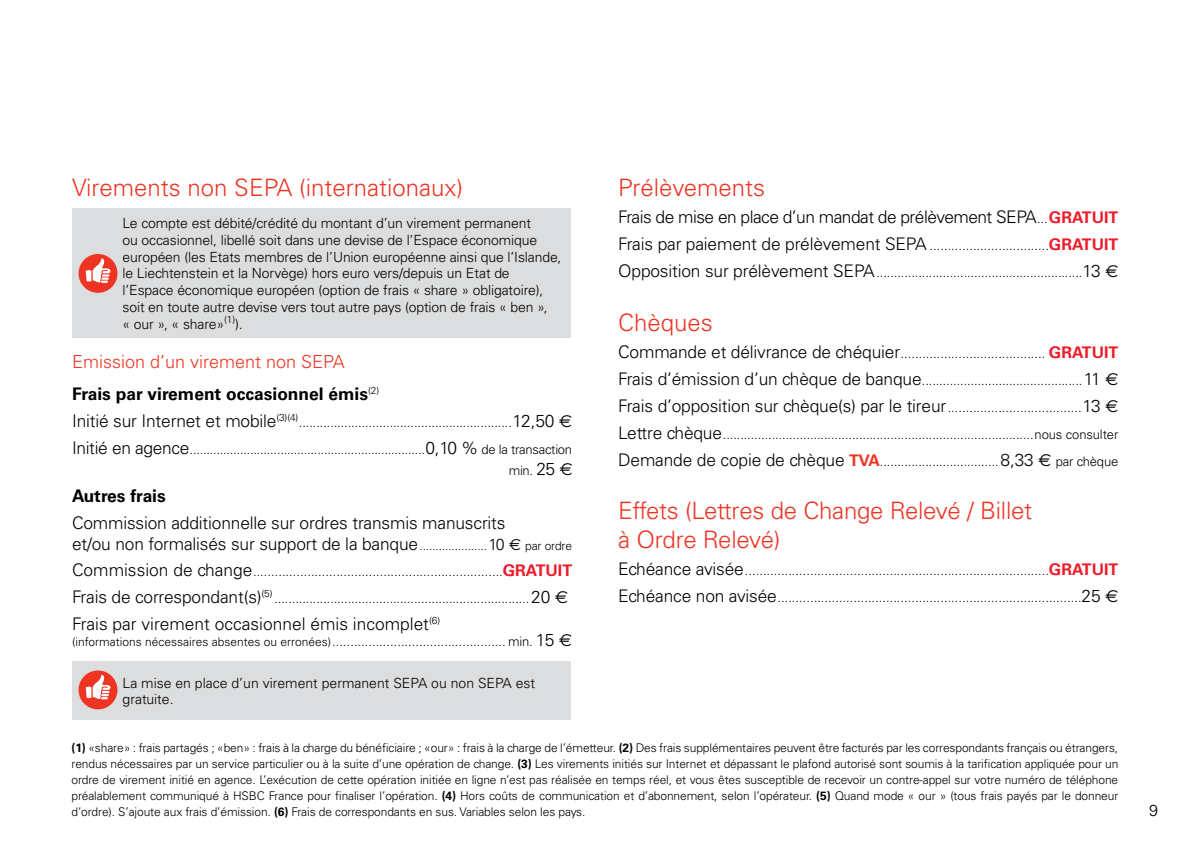
<style>
.page{position:relative;width:1191px;height:842px;background:#fff}
.page>*{position:absolute;margin:0;border:0;box-sizing:border-box;transform-origin:0 0}
.t1{font:300 24px/28.8px "Univers";letter-spacing:-.01em;color:#ee3524}
.t2{font:300 18px "Univers";color:#ee3524}
.t3{font:300 17.4px/20.8px "Univers";letter-spacing:-.01em;color:#000}
.t4{font:300 17.4px/27px "Univers";letter-spacing:-.03em;color:#000}
.t5{font:700 17.4px "Univers";color:#000}
.t6{font:300 16px "Univers";color:#000}
.t7{font:300 14px/16.8px "Univers";letter-spacing:-.01em;color:#000}
.t8{font:300 13px/27px "Univers";letter-spacing:-.015em;color:#000}
.t9{font:300 12px/16px "Univers";letter-spacing:-.01em;color:#000;text-align:justify}
.s1{font-size:17.4px}
.s2{font-family:"Euro Sans";font-weight:400;font-size:17.4px}
.s3{font-size:12px}
.s4{font-size:16px}
.s5{font-family:"Euro Sans";font-weight:400;font-size:16px}
.s6{font-weight:700;font-size:16px;color:#ed1c2a}
.s7{font-size:13px}
.s8{font-family:"Euro Sans";font-weight:400}
.s9{font-weight:700;font-size:16px;color:#ee3524}
.s10{font-weight:700}
</style>
<div class="page">
<div style="left:72px;top:208px;width:499px;height:129px;background:#dcddde"></div>
<div style="left:72px;top:661px;width:499px;height:59px;background:#dcddde"></div>
<div style="left:79px;top:254px;width:38px;height:39px;background:#ee3524;border-radius:50%"></div>
<svg style="left:86px;top:258px;width:24px;height:25px"></svg>
<div style="left:79px;top:670px;width:38px;height:39px;background:#ee3524;border-radius:50%"></div>
<svg style="left:86px;top:674px;width:24px;height:26px"></svg>
<h1 class="t1" style="left:72px;top:174px;width:393px">Virements non SEPA (internationaux)</h1>
<p class="t7" style="left:123px;top:215px;width:440px">Le compte est débité/crédité du montant d’un virement permanent<br>ou occasionnel, libellé soit dans une devise de l’Espace économique européen (les Etats membres de l’Union européenne ainsi que l’Islande, le Liechtenstein et la Norvège) hors euro vers/depuis un Etat de l’Espace économique européen (option de frais « share » obligatoire), soit en toute autre devise vers tout autre pays (option de frais « ben »,<br>« our », « share»<sup>(1)</sup>).</p>
<h2 class="t2" style="left:72px;top:351px;width:274px">Emission d’un virement non SEPA</h2>
<h3 class="t5" style="left:72px;top:384px;width:309px">Frais par virement occasionnel émis<sup>(2)</sup></h3>
<p class="t8" style="left:72px;top:409px;width:502px"><span class="s1">Initié sur Internet et mobile</span><sup>(3)(4)</sup>.............................................................<span class="s1">12,50</span> <span class="s2">€<br></span><span class="s1">Initié en agence</span>......................................................................<span class="s1">0,10 %</span> de la transaction</p>
<p class="t8" style="left:509px;top:457px;width:66px">min. <span class="s1">25</span> <span class="s2">€</span></p>
<h3 class="t5" style="left:72px;top:485px;width:95px">Autres frais</h3>
<h3 class="t3" style="left:72px;top:512px;width:502px">Commission additionnelle sur ordres transmis manuscrits<br>et/ou non formalisés sur support de la banque<span class="s3">.....................</span><span class="s4">10</span> <span class="s5">€</span> <span class="s3">par ordre</span></h3>
<p class="t8" style="left:72px;top:558px;width:501px"><span class="s1">Commission de change</span>.....................................................................<span class="s6">GRATUIT<br></span><span class="s1">Frais de correspondant(s)</span><sup>(5)</sup> .........................................................................<span class="s1">20</span> <span class="s2">€</span></p>
<h3 class="t3" style="left:72px;top:613px;width:370px">Frais par virement occasionnel émis incomplet<sup>(6)</sup></h3>
<p class="t8" style="left:72px;top:628px;width:501px"><span class="s3">(informations nécessaires absentes ou erronées)</span>................................................ min. <span class="s1">15</span> <span class="s2">€</span></p>
<p class="t7" style="left:123px;top:674px;width:414px">La mise en place d’un virement permanent SEPA ou non SEPA est gratuite.</p>
<h1 class="t1" style="left:618px;top:174px;width:149px">Prélèvements</h1>
<h3 class="t4" style="left:618px;top:204px;width:501px">Frais de mise en place d’un mandat de prélèvement SEPA<span class="s7">...</span><span class="s6">GRATUIT<br></span>Frais par paiement de prélèvement SEPA <span class="s7">.................................</span><span class="s6">GRATUIT</span></h3>
<p class="t8" style="left:618px;top:259px;width:501px"><span class="s1">Opposition sur prélèvement SEPA</span>...........................................................<span class="s1">13</span> <span class="s2">€</span></p>
<h1 class="t1" style="left:618px;top:308px;width:96px">Chèques</h1>
<p class="t8" style="left:618px;top:340px;width:501px"><span class="s1">Commande et délivrance de chéquier</span>........................................ <span class="s6">GRATUIT<br></span><span class="s1">Frais d’émission d’un chèque de banque</span>..............................................<span class="s1">11</span> <span class="s2">€</span></p>
<h3 class="t3" style="left:618px;top:395px;width:501px">Frais d’opposition sur chèque(s) par le tireur<span class="s7">.....................................</span>13 <span class="s8">€</span></h3>
<p class="t8" style="left:618px;top:421px;width:502px"><span class="s1">Lettre chèque</span>.........................................................................................nous consulter<br><span class="s1">Demande de copie de chèque</span> <span class="s9">TVA</span>..................................<span class="s1">8,33</span> <span class="s2">€</span> par chèque</p>
<h1 class="t1" style="left:618px;top:496px;width:415px">Effets (Lettres de Change Relevé / Billet à Ordre Relevé)</h1>
<p class="t8" style="left:618px;top:557px;width:502px"><span class="s1">Echéance avisée</span>....................................................................................<span class="s6">GRATUIT<br></span><span class="s1">Echéance non avisée</span>....................................................................................<span class="s1">25</span> <span class="s2">€</span></p>
<p class="t9" style="left:71px;top:740px;width:1048px"><span class="s10">(1)</span> «share» : frais partagés ; «ben» : frais à la charge du bénéficiaire ; «our» : frais à la charge de l’émetteur. <span class="s10">(2)</span> Des frais supplémentaires peuvent être facturés par les correspondants français ou étrangers, rendus nécessaires par un service particulier ou à la suite d’une opération de change. <span class="s10">(3)</span> Les virements initiés sur Internet et dépassant le plafond autorisé sont soumis à la tarification appliquée pour un ordre de virement initié en agence. L’exécution de cette opération initiée en ligne n’est pas réalisée en temps réel, et vous êtes susceptible de recevoir un contre-appel sur votre numéro de téléphone préalablement communiqué à HSBC France pour finaliser l’opération. <span class="s10">(4)</span> Hors coûts de communication et d’abonnement, selon l’opérateur. <span class="s10">(5)</span> Quand mode « our » (tous frais payés par le donneur d’ordre). S’ajoute aux frais d’émission. <span class="s10">(6)</span> Frais de correspondants en sus. Variables selon les pays.</p>
<p class="t6" style="left:1149px;top:801px;width:10px">9</p>
</div>
